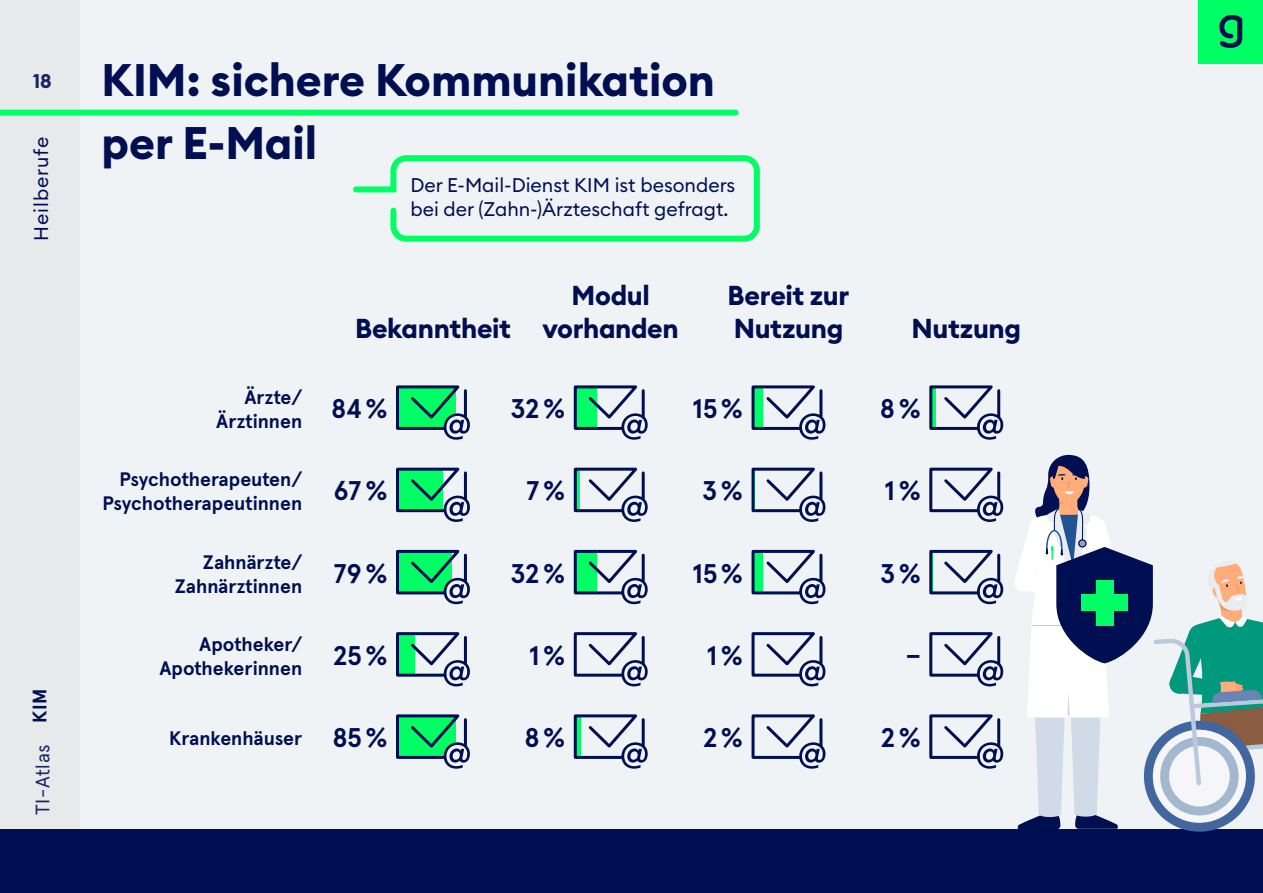
<style>
.page{position:relative;width:1263px;height:893px;background:#f0f3f5}
.page>*{position:absolute;margin:0;border:0;box-sizing:border-box;transform-origin:0 0}
.t1{font:700 45px/63px "Euclid Circular B";color:#000e52}
.t2{font:700 27px "Apercu Pro";color:#000e52}
.t3{font:700 27px/32.4px "Euclid Circular B";letter-spacing:-.015em;color:#000e52}
.t4{font:700 19.5px/24px "Apercu Pro";color:#000e52;text-align:right}
.t5{font:19.5px/24px "Euclid Circular B";color:#000e52}
.t6{font:19.5px "Euclid Circular B";letter-spacing:.05em;color:#000e52}
.t7{font:19.5px "Apercu Pro";letter-spacing:.03em;color:#1a2663}
.t8{font:700 19.5px "Euclid Circular B";color:#1a2663}
</style>
<div class="page">
<div style="left:0;top:0;width:80px;height:893px;background:#e7e9ea"></div>
<div style="left:0;top:829px;width:1263px;height:64px;background:#000e52"></div>
<div style="left:0;top:110px;width:736px;height:6px;background:#00ff64"></div>
<svg style="left:573px;top:385px;width:75px;height:55px"></svg>
<svg style="left:751px;top:385px;width:74px;height:55px"></svg>
<svg style="left:929px;top:385px;width:74px;height:55px"></svg>
<svg style="left:396px;top:467px;width:74px;height:55px"></svg>
<svg style="left:573px;top:467px;width:75px;height:55px"></svg>
<svg style="left:751px;top:467px;width:74px;height:55px"></svg>
<svg style="left:929px;top:467px;width:74px;height:55px"></svg>
<svg style="left:573px;top:549px;width:75px;height:55px"></svg>
<svg style="left:751px;top:549px;width:74px;height:55px"></svg>
<svg style="left:929px;top:549px;width:74px;height:55px"></svg>
<svg style="left:396px;top:632px;width:74px;height:54px"></svg>
<svg style="left:573px;top:632px;width:75px;height:54px"></svg>
<svg style="left:751px;top:632px;width:74px;height:54px"></svg>
<svg style="left:929px;top:632px;width:74px;height:54px"></svg>
<svg style="left:573px;top:714px;width:75px;height:55px"></svg>
<svg style="left:751px;top:714px;width:74px;height:55px"></svg>
<svg style="left:929px;top:714px;width:74px;height:55px"></svg>
<svg style="left:396px;top:714px;width:74px;height:55px"></svg>
<svg style="left:1014px;top:455px;width:249px;height:377px"></svg>
<div style="left:390px;top:155px;width:370px;height:87px;border:6px solid #00ff64;border-radius:13px"></div>
<svg style="left:396px;top:549px;width:74px;height:55px"></svg>
<svg style="left:396px;top:385px;width:74px;height:55px"></svg>
<div style="left:1199px;top:0;width:64px;height:63px;background:#00ff64"></div>
<svg style="left:1219px;top:15px;width:23px;height:33px"></svg>
<p class="t8" style="left:33px;top:68px;width:20px">18</p>
<p class="t6" style="left:29px;top:241px;width:106px;rotate:-90deg">Heilberufe</p>
<p class="t4" style="left:27px;top:723px;width:36px;rotate:-90deg">KIM</p>
<p class="t7" style="left:28px;top:815px;width:72px;rotate:-90deg">TI-Atlas</p>
<h1 class="t1" style="left:102px;top:49px;width:615px">KIM: sichere Kommunikation per E-Mail</h1>
<p class="t4" style="left:216px;top:384px;width:88px">Ärzte/<br>Ärztinnen</p>
<p class="t4" style="left:102px;top:466px;width:201px">Psychotherapeuten/<br>Psychotherapeutinnen</p>
<p class="t4" style="left:175px;top:548px;width:129px">Zahnärzte/<br>Zahnärztinnen</p>
<p class="t4" style="left:159px;top:631px;width:144px">Apotheker/<br>Apothekerinnen</p>
<p class="t4" style="left:169px;top:725px;width:135px">Krankenhäuser</p>
<p class="t5" style="left:410px;top:173px;width:326px">Der E-Mail-Dienst KIM ist besonders bei der (Zahn-)Ärzteschaft gefragt.</p>
<h2 class="t3" style="left:355px;top:312px;width:157px">Bekanntheit</h2>
<h2 class="t3" style="left:543px;top:280px;width:138px;text-align:center">Modul vorhanden</h2>
<h2 class="t3" style="left:727px;top:280px;width:123px">Bereit zur<br>Nutzung</h2>
<h2 class="t3" style="left:911px;top:312px;width:111px">Nutzung</h2>
<h2 class="t2" style="left:332px;top:388px;width:58px">84%</h2>
<h2 class="t2" style="left:511px;top:388px;width:56px">32%</h2>
<h2 class="t2" style="left:692px;top:388px;width:52px">15%</h2>
<h2 class="t2" style="left:880px;top:388px;width:42px">8%</h2>
<h2 class="t2" style="left:334px;top:470px;width:55px">67%</h2>
<h2 class="t2" style="left:526px;top:470px;width:41px">7%</h2>
<h2 class="t2" style="left:702px;top:470px;width:43px">3%</h2>
<h2 class="t2" style="left:884px;top:470px;width:38px">1%</h2>
<h2 class="t2" style="left:334px;top:552px;width:56px">79%</h2>
<h2 class="t2" style="left:511px;top:552px;width:56px">32%</h2>
<h2 class="t2" style="left:692px;top:552px;width:52px">15%</h2>
<h2 class="t2" style="left:880px;top:552px;width:43px">3%</h2>
<h2 class="t2" style="left:334px;top:634px;width:56px">25%</h2>
<h2 class="t2" style="left:529px;top:634px;width:38px">1%</h2>
<h2 class="t2" style="left:707px;top:634px;width:38px">1%</h2>
<h2 class="t2" style="left:905px;top:634px;width:17px">–</h2>
<h2 class="t2" style="left:333px;top:717px;width:57px">85%</h2>
<h2 class="t2" style="left:525px;top:717px;width:42px">8%</h2>
<h2 class="t2" style="left:703px;top:717px;width:41px">2%</h2>
<h2 class="t2" style="left:881px;top:717px;width:41px">2%</h2>
</div>
